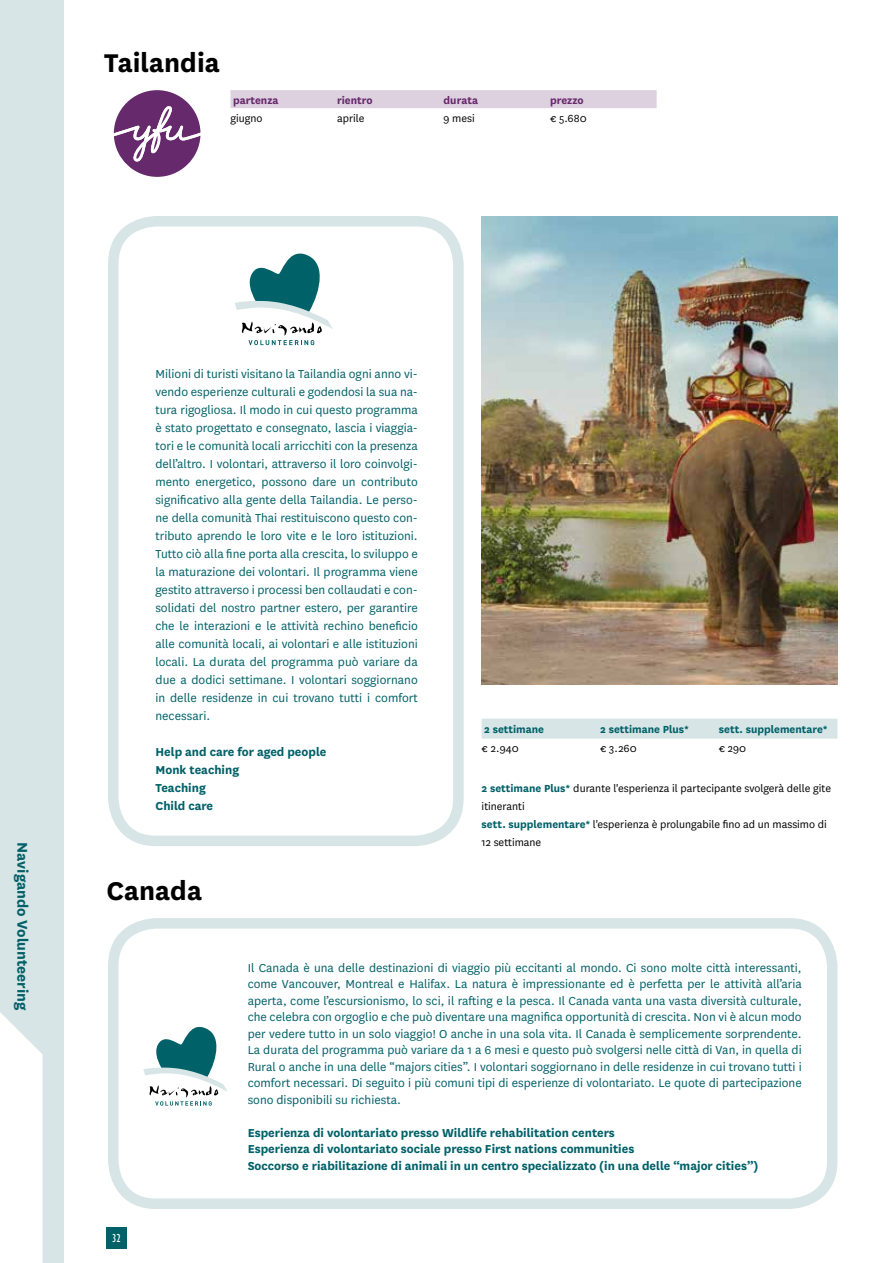
<style>
.page{position:relative;width:893px;height:1263px;background:#fff}
.page>*{position:absolute;margin:0;border:0;box-sizing:border-box;transform-origin:0 0}
.t1{font:700 30px "National";color:#000}
.t2{font:700 16.5px "National";color:#006168}
.t3{font:13.5px/18px "National";color:#006168;text-align:justify}
.t4{font:700 13.5px/18px "National";color:#006168}
.t5{font:12px/18px "National";color:#000}
.t6{font:700 12px "National";color:#006168}
.t7{font:700 12px "National";color:#66296b}
.t8{font:condensed 12px "Gill Sans";color:#fff}
.s1{font-weight:700;color:#006168}
</style>
<div class="page">
<div style="left:0;top:0;width:64px;height:1263px;background:#d8e5e6"></div>
<div style="left:106px;top:1227px;width:21px;height:21px;background:#006168"></div>
<div style="left:482px;top:719px;width:355px;height:20px;background:#d8e5e7"></div>
<div style="left:108px;top:216px;width:356px;height:630px;border:10px solid #d8e5e7;border-radius:43px"></div>
<div style="left:108px;top:918px;width:729px;height:291px;border:10px solid #d8e5e7;border-radius:43px"></div>
<svg style="left:235px;top:253px;width:98px;height:92px"></svg>
<svg style="left:143px;top:1026px;width:85px;height:80px"></svg>
<img style="left:482px;top:217px;width:355px;height:467px">
<svg style="left:0;top:1012px;width:43px;height:251px;background:#fbfcfc"></svg>
<div style="left:230px;top:90px;width:427px;height:18px;background:#ddd0df"></div>
<svg style="left:114px;top:90px;width:86px;height:87px"></svg>
<h1 class="t1" style="left:104px;top:42px;width:117px">Tailandia</h1>
<p class="t7" style="left:233px;top:91px;width:47px">partenza</p>
<p class="t7" style="left:337px;top:91px;width:37px">rientro</p>
<p class="t7" style="left:444px;top:91px;width:36px">durata</p>
<p class="t7" style="left:550px;top:91px;width:35px">prezzo</p>
<p class="t5" style="left:230px;top:108px;width:34px">giugno</p>
<p class="t5" style="left:337px;top:108px;width:29px">aprile</p>
<p class="t5" style="left:444px;top:108px;width:33px">9 mesi</p>
<p class="t5" style="left:550px;top:108px;width:38px">€ 5.680</p>
<p class="t2" style="left:34px;top:842px;width:170px;rotate:90deg">Navigando Volunteering</p>
<p class="t3" style="left:155px;top:364px;width:264px">Milioni di turisti visitano la Tailandia ogni anno vi&shy;vendo esperienze culturali e godendosi la sua na&shy;tura rigogliosa. Il modo in cui questo programma è stato progettato e consegnato, lascia i viaggia&shy;tori e le comunità locali arricchiti con la presenza dell’altro. I volontari, attraverso il loro coinvolgi&shy;mento energetico, possono dare un contributo significativo alla gente della Tailandia. Le perso&shy;ne della comunità Thai restituiscono questo con&shy;tributo aprendo le loro vite e le loro istituzioni.<br>Tutto ciò alla fine porta alla crescita, lo sviluppo e la maturazione dei volontari. Il programma viene gestito attraverso i processi ben collaudati e con&shy;solidati del nostro partner estero, per garantire che le interazioni e le attività rechino beneficio alle comunità locali, ai volontari e alle istituzioni locali. La durata del programma può variare da due a dodici settimane. I volontari soggiornano in delle residenze in cui trovano tutti i comfort necessari.</p>
<p class="t4" style="left:155px;top:742px;width:172px">Help and care for aged people<br>Monk teaching<br>Teaching<br>Child care</p>
<h1 class="t1" style="left:107px;top:870px;width:97px">Canada</h1>
<p class="t6" style="left:484px;top:721px;width:61px">2 settimane</p>
<p class="t6" style="left:600px;top:721px;width:90px">2 settimane Plus*</p>
<p class="t6" style="left:719px;top:721px;width:110px">sett. supplementare*</p>
<p class="t5" style="left:482px;top:739px;width:39px">€ 2.940</p>
<p class="t5" style="left:600px;top:739px;width:38px">€ 3.260</p>
<p class="t5" style="left:719px;top:739px;width:29px">€ 290</p>
<p class="t5" style="left:482px;top:779px;width:351px"><span class="s1">2 settimane Plus*</span> durante l'esperienza il partecipante svolgerà delle gite itineranti<br><span class="s1">sett. supplementare*</span> l'esperienza è prolungabile fino ad un massimo di 12 settimane</p>
<p class="t8" style="left:112px;top:1231px;width:10px">32</p>
<p class="t3" style="left:248px;top:959px;width:556px;line-height:16.5px">Il Canada è una delle destinazioni di viaggio più eccitanti al mondo. Ci sono molte città interessanti, come Vancouver, Montreal e Halifax. La natura è impressionante ed è perfetta per le attività all’aria aperta, come l’escursionismo, lo sci, il rafting e la pesca. Il Canada vanta una vasta diversità culturale, che celebra con orgoglio e che può diventare una magnifica opportunità di crescita. Non vi è alcun modo per vedere tutto in un solo viaggio! O anche in una sola vita. Il Canada è semplicemente sorprendente.<br>La durata del programma può variare da 1 a 6 mesi e questo può svolgersi nelle città di Van, in quella di Rural o anche in una delle “majors cities”. I volontari soggiornano in delle residenze in cui trovano tutti i comfort necessari. Di seguito i più comuni tipi di esperienze di volontariato. Le quote di partecipazione sono disponibili su richiesta.</p>
<p class="t4" style="left:248px;top:1123px;width:512px;line-height:16.5px">Esperienza di volontariato presso Wildlife rehabilitation centers<br>Esperienza di volontariato sociale presso First nations communities<br>Soccorso e riabilitazione di animali in un centro specializzato (in una delle “major cities”)</p>
</div>
